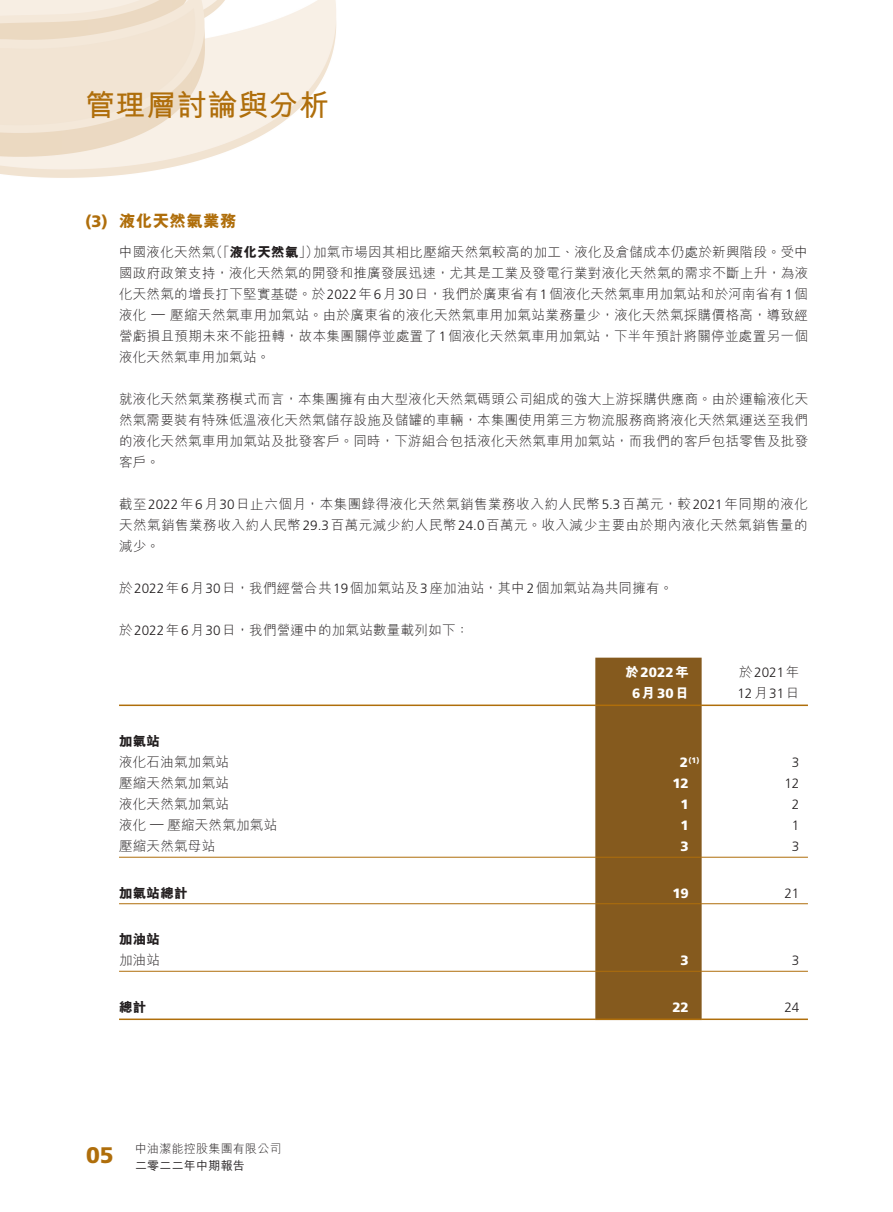
<style>
.page{position:relative;width:893px;height:1212px;background:#fff}
.page>*{position:absolute;margin:0;border:0;box-sizing:border-box;transform-origin:0 0}
.t1{font:700 30px "M Hei HK";letter-spacing:.02em;color:#af6e0b}
._02_H2{font:800 16.5px "M Hei HK";letter-spacing:.02em;color:#af6e0b}
._02_H2-2{font:900 16.5px "Frutiger LT Std";color:#af6e0b}
._00_txt{font:300 13.5px/21px "M Hei HK";letter-spacing:.025em;color:#231f20;text-align:justify}
._50_Table_txt{font:300 13.5px "M Hei HK";letter-spacing:.02em;color:#231f20}
._50_Table_txt-2{font:300 13.5px "Frutiger LT Std";color:#231f20}
._50_Table_txt-3{font:900 13.5px "Frutiger LT Std";color:#fff}
._50_Table_txt-4{font:800 13.5px "M Hei HK";letter-spacing:.02em;color:#231f20}
._00_txt-2{font:800 13.5px "M Hei HK";letter-spacing:.02em;color:#231f20}
._00_txt-3{font:300 13.5px "Frutiger LT Std";color:#231f20}
.t2{font:300 12px/16.5px "M Hei HK";letter-spacing:.02em;color:#231f20}
._50_Table_txt-5{font:900 7.8px "Frutiger LT Std";color:#fff}
.s1{font-weight:300}
.s2{font-family:"Frutiger LT Std"}
.s3{font-family:"M Hei HK";font-weight:800}
.s4{font-family:"M Hei HK"}
.s5{font-weight:500}
</style>
<div class="page">
<img style="left:0;top:0;width:337px;height:178px">
<div style="left:595px;top:658px;width:107px;height:360px;background:#855a1e"></div>
<hr style="left:119px;top:704px;width:476px;height:2px;background:#af6e0b">
<hr style="left:595px;top:704px;width:107px;height:2px;background:#af6e0b">
<hr style="left:702px;top:704px;width:106px;height:2px;background:#af6e0b">
<hr style="left:119px;top:857px;width:476px;height:1px;background:#af6e0b">
<hr style="left:595px;top:857px;width:107px;height:1px;background:#af6e0b">
<hr style="left:702px;top:857px;width:106px;height:1px;background:#af6e0b">
<hr style="left:119px;top:903px;width:476px;height:1px;background:#af6e0b">
<hr style="left:595px;top:903px;width:107px;height:1px;background:#af6e0b">
<hr style="left:702px;top:903px;width:106px;height:1px;background:#af6e0b">
<hr style="left:119px;top:971px;width:476px;height:1px;background:#af6e0b">
<hr style="left:595px;top:971px;width:107px;height:1px;background:#af6e0b">
<hr style="left:702px;top:971px;width:106px;height:1px;background:#af6e0b">
<hr style="left:119px;top:1018px;width:476px;height:2px;background:#af6e0b">
<hr style="left:595px;top:1018px;width:107px;height:2px;background:#af6e0b">
<hr style="left:702px;top:1018px;width:106px;height:2px;background:#af6e0b">
<h1 class="t1" style="left:85px;top:83px;width:246px">管理層討論與分析</h1>
<p class="_02_H2-2" style="left:85px;top:212px;width:24px">3( )</p>
<p class="_02_H2" style="left:119px;top:213px;width:119px">液化天然氣業務</p>
<p class="_00_txt" style="left:313px;top:241px;width:496px">加氣市場因其相比壓縮天然氣較高的加工、液化及倉儲成本仍處於新興階段。受中</p>
<p class="_00_txt-2" style="left:210px;top:245px;width:111px"><span class="s1">（「</span>液化天然氣<span class="s1">」）</span></p>
<p class="_00_txt" style="left:119px;top:241px;width:98px">中國液化天然氣</p>
<p class="_00_txt" style="left:119px;top:262px;width:691px">國政府政策支持，液化天然氣的開發和推廣發展迅速，尤其是工業及發電行業對液化天然氣的需求不斷上升，為液</p>
<p class="_00_txt" style="left:119px;top:283px;width:690px">化天然氣的增長打下堅實基礎。於<span class="s2">2022</span>年<span class="s2">6</span>月<span class="s2">30</span>日，我們於廣東省有<span class="s2">1</span>個液化天然氣車用加氣站和於河南省有<span class="s2">1</span>個</p>
<p class="_00_txt" style="left:170px;top:304px;width:639px">壓縮天然氣車用加氣站。由於廣東省的液化天然氣車用加氣站業務量少，液化天然氣採購價格高，導致經</p>
<p class="_00_txt" style="left:119px;top:304px;width:690px;text-align:left">液化<br>營虧損且預期未來不能扭轉，故本集團關停並處置了<span class="s2">1</span>個液化天然氣車用加氣站，下半年預計將關停並處置另一個液化天然氣車用加氣站。</p>
<p class="_00_txt" style="left:119px;top:388px;width:691px">就液化天然氣業務模式而言，本集團擁有由大型液化天然氣碼頭公司組成的強大上游採購供應商。由於運輸液化天然氣需要裝有特殊低溫液化天然氣儲存設施及儲罐的車輛，本集團使用第三方物流服務商將液化天然氣運送至我們的液化天然氣車用加氣站及批發客戶。同時，下游組合包括液化天然氣車用加氣站，而我們的客戶包括零售及批發客戶。</p>
<p class="_00_txt" style="left:119px;top:493px;width:690px">截至<span class="s2">2022</span>年<span class="s2">6</span>月<span class="s2">30</span>日止六個月，本集團錄得液化天然氣銷售業務收入約人民幣<span class="s2">5.3</span>百萬元，較<span class="s2">2021</span>年同期的液化天然氣銷售業務收入約人民幣<span class="s2">29.3</span>百萬元減少約人民幣<span class="s2">24.0</span>百萬元。收入減少主要由於期內液化天然氣銷售量的減少。</p>
<p class="_00_txt" style="left:119px;top:577px;width:555px">於<span class="s2">2022</span>年<span class="s2">6</span>月<span class="s2">30</span>日，我們經營合共<span class="s2">19</span>個加氣站及<span class="s2">3</span>座加油站，其中<span class="s2">2</span>個加氣站為共同擁有。</p>
<p class="_00_txt" style="left:119px;top:619px;width:351px">於<span class="s2">2022</span>年<span class="s2">6</span>月<span class="s2">30</span>日，我們營運中的加氣站數量載列如下：</p>
<p class="_50_Table_txt-3" style="left:625px;top:664px;width:65px"><span class="s3">於</span>2022<span class="s3">年</span></p>
<p class="_50_Table_txt-3" style="left:632px;top:685px;width:58px">6<span class="s3">月</span>30<span class="s3">日</span></p>
<p class="_00_txt-3" style="left:152px;top:306px;width:15px">—</p>
<p class="_50_Table_txt-2" style="left:739px;top:665px;width:62px"><span class="s4">於</span>2021<span class="s4">年</span></p>
<p class="_50_Table_txt-2" style="left:737px;top:686px;width:64px">12<span class="s4">月</span>31<span class="s4">日</span></p>
<p class="_50_Table_txt-4" style="left:119px;top:734px;width:43px">加氣站</p>
<p class="_50_Table_txt" style="left:119px;top:755px;width:111px">液化石油氣加氣站</p>
<p class="_50_Table_txt-5" style="left:688px;top:755px;width:12px">1) (</p>
<p class="_50_Table_txt-3" style="left:680px;top:754px;width:10px">2</p>
<p class="_50_Table_txt-2" style="left:792px;top:755px;width:9px">3</p>
<p class="_50_Table_txt" style="left:119px;top:776px;width:111px">壓縮天然氣加氣站</p>
<p class="_50_Table_txt-3" style="left:672px;top:775px;width:18px">12</p>
<p class="_50_Table_txt-2" style="left:784px;top:776px;width:17px">12</p>
<p class="_50_Table_txt" style="left:119px;top:797px;width:111px">液化天然氣加氣站</p>
<p class="_50_Table_txt-3" style="left:681px;top:796px;width:10px">1</p>
<p class="_50_Table_txt-2" style="left:792px;top:797px;width:9px">2</p>
<p class="_50_Table_txt" style="left:167px;top:818px;width:111px">壓縮天然氣加氣站</p>
<p class="_50_Table_txt" style="left:119px;top:818px;width:29px">液化</p>
<p class="_50_Table_txt-2" style="left:150px;top:816px;width:15px">—</p>
<p class="_50_Table_txt-3" style="left:681px;top:817px;width:10px">1</p>
<p class="_50_Table_txt-2" style="left:792px;top:818px;width:9px">1</p>
<p class="_50_Table_txt" style="left:119px;top:839px;width:98px">壓縮天然氣母站</p>
<p class="_50_Table_txt-3" style="left:681px;top:838px;width:10px">3</p>
<p class="_50_Table_txt-2" style="left:792px;top:839px;width:9px">3</p>
<p class="_50_Table_txt-4" style="left:119px;top:886px;width:70px">加氣站總計</p>
<p class="_50_Table_txt-4" style="left:119px;top:932px;width:43px">加油站</p>
<p class="_50_Table_txt-3" style="left:672px;top:885px;width:18px">19</p>
<p class="_50_Table_txt-2" style="left:784px;top:885px;width:17px">21</p>
<p class="_50_Table_txt" style="left:119px;top:953px;width:43px">加油站</p>
<p class="_50_Table_txt-3" style="left:681px;top:952px;width:10px">3</p>
<p class="_50_Table_txt-2" style="left:792px;top:953px;width:9px">3</p>
<p class="_50_Table_txt-4" style="left:119px;top:1000px;width:29px">總計</p>
<p class="_50_Table_txt-3" style="left:672px;top:999px;width:18px">22</p>
<p class="_50_Table_txt-2" style="left:784px;top:999px;width:17px">24</p>
<p class="t2" style="left:86px;top:1140px;width:197px;text-indent:49px">中油潔能控股集團有限公司<br><sup>05</sup> <span class="s5">二零二二年中期報告</span></p>
</div>
